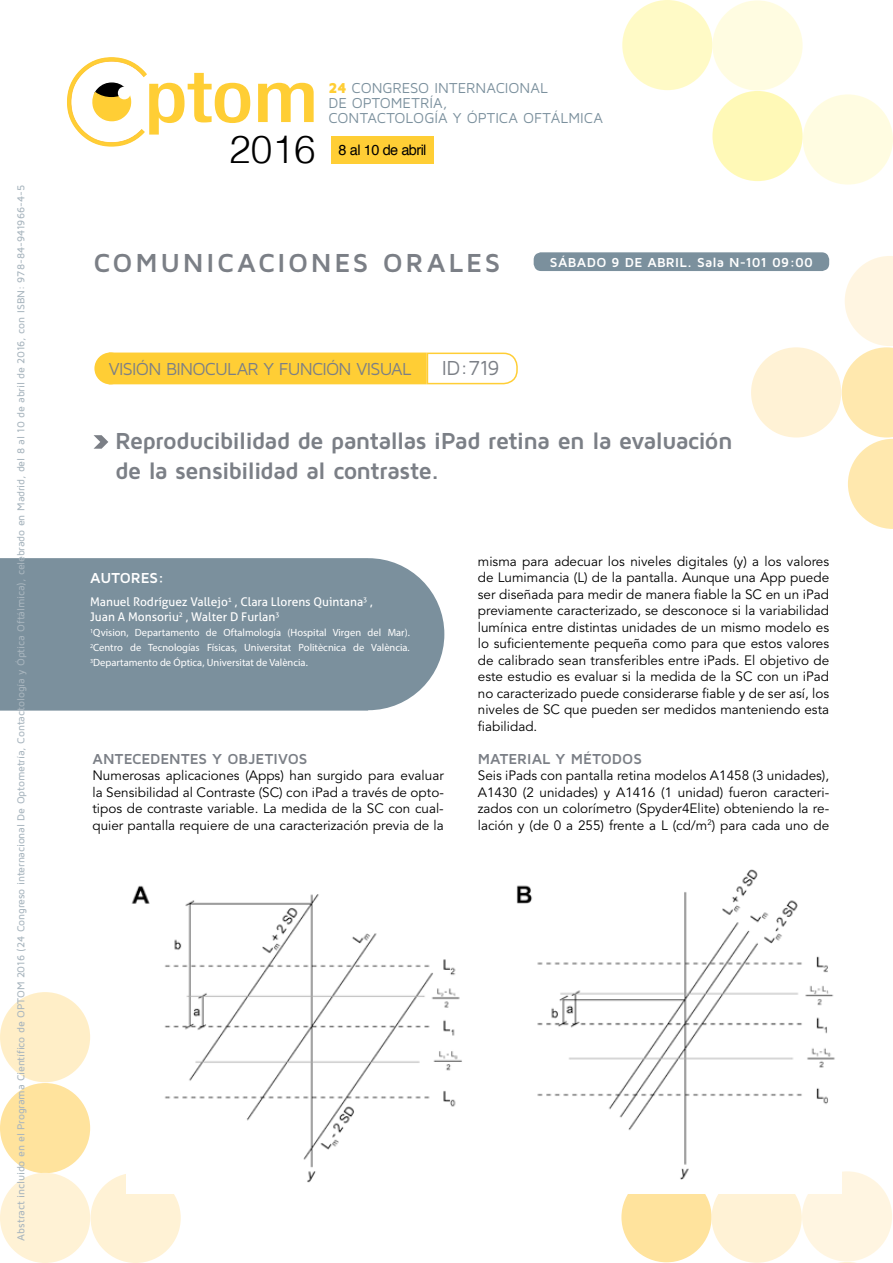
<style>
.page{position:relative;width:893px;height:1263px;background:#fff}
.page>*{position:absolute;margin:0;border:0;box-sizing:border-box;transform-origin:0 0}
.t1{font:300 38.85px "Helvetica";color:#000}
.t2{font:700 27px "Maven Pro";letter-spacing:.095em;color:#7b7f86}
.t3{font:700 24px/30px "Maven Pro";letter-spacing:-.04em;color:#7b7f86}
.t4{font:21px "Maven Pro";color:#7b7f86}
.t5{font:18px "Maven Pro";letter-spacing:-.045em;color:#7b7f86}
.t6{font:700 15px "Maven Pro";color:#7b7f86}
.t7{font:700 15px "Maven Pro";letter-spacing:-.005em;color:#fff}
.t8{font:14.85px/14.9px "Maven Pro";letter-spacing:-.005em;color:#7b909d}
.t9{font:14.55px "Helvetica";letter-spacing:-.04em;color:#000}
.t10{font:13.5px/16.5px "Avenir LT Std";color:#000;text-align:justify}
.t11{font:700 13.5px "Maven Pro";letter-spacing:.01em;color:#fff}
.t12{font:12px/15px "Aller";color:#fff}
.t13{font:500 10.5px "Maven Pro";letter-spacing:-.015em;color:#a8b5be}
.t14{font:10.5px/15px "Myriad Pro";color:#fff;text-align:justify}
.s1{font-weight:900;color:#ffce35}
</style>
<div class="page">
<div style="left:803px;top:94px;width:90px;height:91px;background:#fffce1;border-radius:50%"></div>
<div style="left:622px;top:0;width:90px;height:90px;background:#fffac6;border-radius:50%"></div>
<div style="left:712px;top:91px;width:91px;height:90px;background:#fff9b7;border-radius:50%"></div>
<div style="left:712px;top:0;width:91px;height:91px;background:#fffce1;border-radius:50%"></div>
<svg style="left:258px;top:83px;width:56px;height:39px"></svg>
<svg style="left:67px;top:57px;width:183px;height:90px"></svg>
<div style="left:802px;top:1171px;width:90px;height:90px;background:#fff5e1;border-radius:50%"></div>
<div style="left:621px;top:1172px;width:91px;height:90px;background:#ffe39d;border-radius:50%"></div>
<div style="left:712px;top:1172px;width:90px;height:91px;background:#fff2d5;border-radius:50%"></div>
<div style="left:0;top:992px;width:90px;height:90px;background:#ffeec7;border-radius:50%"></div>
<div style="left:0;top:1083px;width:90px;height:90px;background:#ffe39d;border-radius:50%"></div>
<div style="left:0;top:1173px;width:90px;height:90px;background:#fff2d5;border-radius:50%"></div>
<div style="left:91px;top:1173px;width:90px;height:90px;background:#fff2d5;border-radius:50%"></div>
<svg style="left:842px;top:256px;width:51px;height:273px"></svg>
<div style="left:751px;top:347px;width:90px;height:90px;background:#fff2d5;border-radius:50%"></div>
<div style="left:534px;top:252px;width:295px;height:19px;background:#7b909d;border-radius:8px"></div>
<div style="left:331px;top:136px;width:103px;height:28px;background:#ffce35"></div>
<div style="left:94px;top:352px;width:32px;height:32px;background:#ffce35;border-radius:50%"></div>
<div style="left:109px;top:353px;width:318px;height:31px;background:#ffce35"></div>
<svg style="left:426px;top:352px;width:92px;height:33px"></svg>
<svg style="left:839px;top:1262px;width:17px;height:1px"></svg>
<svg style="left:94px;top:435px;width:14px;height:14px"></svg>
<div style="left:0;top:558px;width:444px;height:153px;background:#7b909d"></div>
<img style="left:126px;top:869px;width:715px;height:324px">
<p class="t13" style="left:14px;top:1240px;width:1057px;rotate:-90deg">Abstract incluido en el Programa Científico de OPTOM 2016 (24 Congreso internacional De Optometría, Contactología y Óptica Oftálmica), celebrado en Madrid, del 8 al 10 de abril de 2016, con ISBN: 978-84-941966-4-5</p>
<h1 class="t1" style="left:229px;top:118px;width:88px">2016</h1>
<p class="t8" style="left:328px;top:80px;width:276px"><span class="s1">24</span> CONGRESO INTERNACIONAL<br>DE OPTOMETRÍA,<br>CONTACTOLOGÍA Y ÓPTICA OFTÁLMICA</p>
<p class="t9" style="left:339px;top:138px;width:89px">8 al 10 de abril</p>
<h2 class="t2" style="left:93px;top:245px;width:409px">comunicaciones orales</h2>
<h3 class="t5" style="left:109px;top:358px;width:304px">VISIÓN BINOCULAR Y FUNCIÓN VISUAL</h3>
<h3 class="t4" style="left:442px;top:355px;width:60px">ID:719</h3>
<p class="t11" style="left:550px;top:254px;width:29px">SÁBADO</p>
<p class="t11" style="left:612px;top:254px;width:45px">9 DE ABRIL</p>
<p class="t11" style="left:687px;top:254px;width:127px">. Sala N -101 09:00</p>
<h3 class="t3" style="left:115px;top:424px;width:619px">Reproducibilidad de pantallas iPad retina en la evaluación de la sensibilidad al contraste.</h3>
<p class="t7" style="left:90px;top:568px;width:76px">Autores:</p>
<p class="t12" style="left:90px;top:595px;width:284px">Manuel Rodríguez Vallejo<sup>1</sup> , Clara Llorens Quintana<sup>3</sup> ,<br>Juan A Monsoriu<sup>2</sup> , Walter D Furlan<sup>3</sup></p>
<p class="t14" style="left:90px;top:625px;width:321px"><sup>1</sup>Qvision, Departamento de Oftalmología (Hospital Virgen del Mar).<br><sup>2</sup>Centro de Tecnologías Físicas, Universitat Politècnica de València.<br><sup>3</sup>Departamento de Óptica, Universitat de València.</p>
<p class="t6" style="left:92px;top:749px;width:217px">Antecedentes y objetivos</p>
<p class="t10" style="left:92px;top:767px;width:353px">Numerosas aplicaciones (Apps) han surgido para evaluar la Sensibilidad al Contraste (SC) con iPad a través de opto&shy;tipos de contraste variable. La medida de la SC con cual&shy;quier pantalla requiere de una caracterización previa de la</p>
<p class="t10" style="left:478px;top:553px;width:353px">misma para adecuar los niveles digitales (y) a los valores de Lumimancia (L) de la pantalla. Aunque una App puede ser diseñada para medir de manera fiable la SC en un iPad previamente caracterizado, se desconoce si la variabilidad lumínica entre distintas unidades de un mismo modelo es lo suficientemente pequeña como para que estos valores de calibrado sean transferibles entre iPads. El objetivo de este estudio es evaluar si la medida de la SC con un iPad no caracterizado puede considerarse fiable y de ser así, los niveles de SC que pueden ser medidos manteniendo esta fiabilidad.</p>
<p class="t6" style="left:478px;top:749px;width:166px">Material y métodos</p>
<p class="t10" style="left:478px;top:767px;width:353px">Seis iPads con pantalla retina modelos A1458 (3 unidades), A1430 (2 unidades) y A1416 (1 unidad) fueron caracteri&shy;zados con un colorímetro (Spyder4Elite) obteniendo la re&shy;lación y (de 0 a 255) frente a L (cd/m<sup>2</sup>) para cada uno de</p>
</div>
